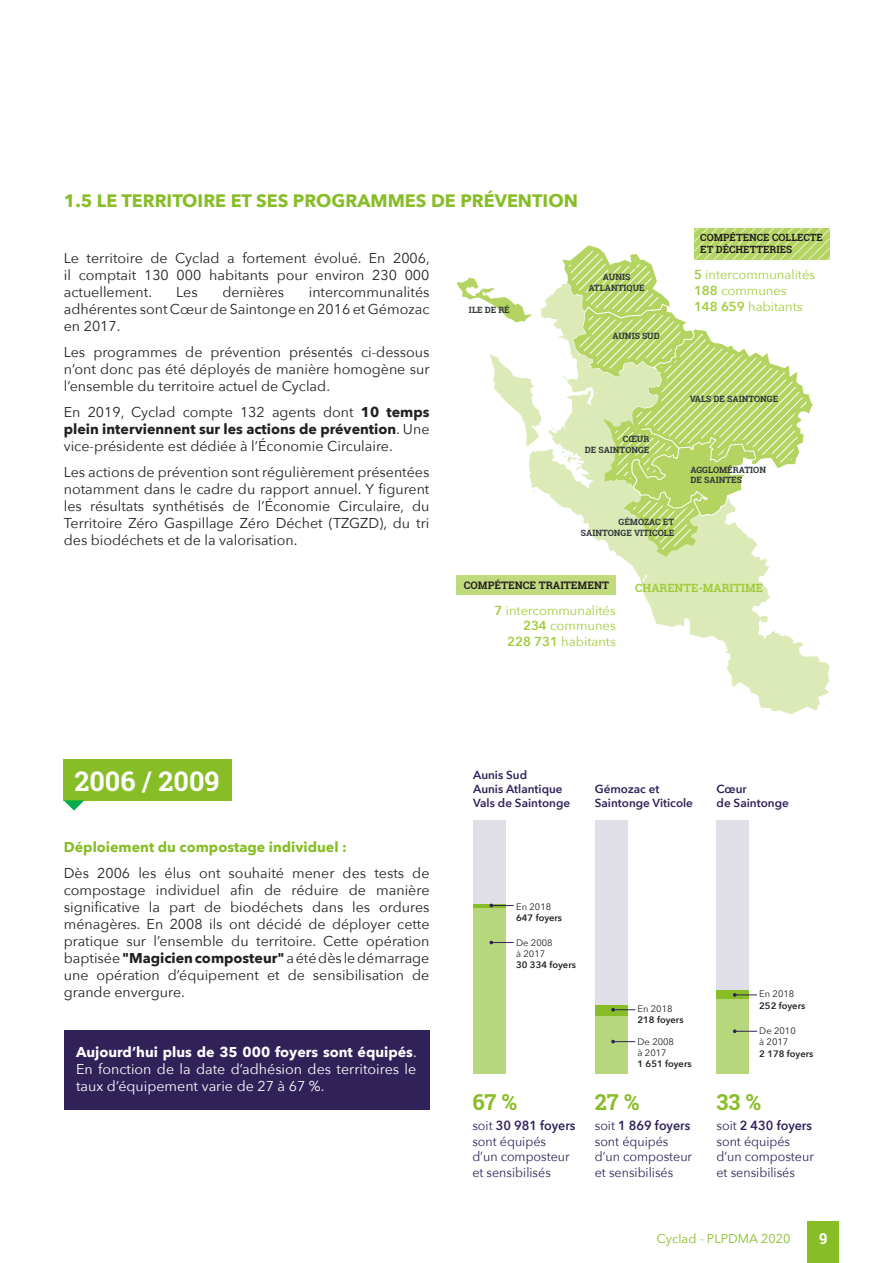
<style>
.page{position:relative;width:893px;height:1263px;background:#fff}
.page>*{position:absolute;margin:0;border:0;box-sizing:border-box;transform-origin:0 0}
.t1{font:700 27px "Roboto Slab";color:#fff}
.t2{font:700 21.9px "Roboto Slab";color:#87bd26}
.t3{font:700 18px "Avenir Next";color:#87bd26}
.t4{font:700 15px "Roboto Slab";color:#fff}
.t5{font:14.25px/17.1px "Avenir Next";color:#231f20;text-align:justify}
.t6{font:14.25px/17.1px "Avenir Next";color:#fff;text-align:justify}
.t7{font:700 14.25px "Avenir Next";color:#87bd26}
.t8{font:13.2px/15.8px "Avenir Next";color:#302159;scale:.95 1}
.t9{font:13.05px "Avenir Next";color:#a1cc3a}
.t10{font:12.75px "Avenir Next";color:#87bd26}
.t11{font:600 11.7px/14.1px "Avenir Next";color:#302159}
.t12{font:700 11.4px "Roboto Slab";color:#a1cc3a}
.t13{font:700 10.35px "Roboto Slab";color:#231f20}
.t14{font:700 9.9px/12px "Roboto Slab";color:#231f20}
.t15{font:600 9.3px "Avenir Next";color:#231f20}
.t16{font:9.3px/11.2px "Avenir Next";color:#231f20}
.t17{font:700 8.7px/10.4px "Roboto Slab";color:#303537;text-align:right}
.s1{font-weight:700}
.s2{font-weight:600}
</style>
<div class="page">
<div style="left:808px;top:1222px;width:31px;height:41px;background:#87bd26"></div>
<div style="left:64px;top:759px;width:168px;height:41px;background:#87bd26"></div>
<svg style="left:64px;top:800px;width:20px;height:11px"></svg>
<div style="left:473px;top:820px;width:33px;height:254px;background:#e0dee6"></div>
<div style="left:473px;top:907px;width:33px;height:167px;background:#b7d77d"></div>
<hr style="left:473px;top:904px;width:33px;height:3px;background:#87bd26">
<div style="left:595px;top:820px;width:33px;height:254px;background:#e0dee6"></div>
<div style="left:595px;top:1015px;width:33px;height:59px;background:#b7d77d"></div>
<div style="left:595px;top:1005px;width:33px;height:10px;background:#87bd26"></div>
<div style="left:716px;top:820px;width:33px;height:254px;background:#e0dee6"></div>
<div style="left:716px;top:999px;width:33px;height:75px;background:#b7d77d"></div>
<div style="left:716px;top:990px;width:33px;height:9px;background:#87bd26"></div>
<svg style="left:489px;top:904px;width:25px;height:3px"></svg>
<svg style="left:489px;top:941px;width:25px;height:3px"></svg>
<svg style="left:611px;top:1008px;width:24px;height:3px"></svg>
<svg style="left:611px;top:1040px;width:24px;height:3px"></svg>
<svg style="left:733px;top:993px;width:24px;height:4px"></svg>
<svg style="left:733px;top:1029px;width:24px;height:4px"></svg>
<div style="left:64px;top:1031px;width:365px;height:79px;background:#302159"></div>
<svg style="left:457px;top:277px;width:32px;height:26px"></svg>
<svg style="left:489px;top:288px;width:341px;height:426px"></svg>
<div style="left:457px;top:575px;width:159px;height:20px;background:#c0da7e"></div>
<svg style="left:559px;top:228px;width:271px;height:373px"></svg>
<p class="t3" style="left:64px;top:185px;width:516px">1.5 LE TERRITOIRE ET SES PROGRAMMES DE PRÉVENTION</p>
<p class="t5" style="left:64px;top:249px;width:368px">Le territoire de Cyclad a fortement évolué. En 2006, il comptait 130 000 habitants pour environ 230 000 actuellement.</p>
<p class="t5" style="left:64px;top:283px;width:367px;text-indent:245px">intercommunalités adhérentes sont Cœur de Saintonge en 2016 et Gémozac en 2017.</p>
<p class="t5" style="left:64px;top:343px;width:367px">Les programmes de prévention présentés ci-dessous n’ont donc pas été déployés de manière homogène sur l’ensemble du territoire actuel de Cyclad.</p>
<p class="t5" style="left:64px;top:403px;width:367px">En 2019, Cyclad compte 132 agents dont <span class="s1">10 temps plein interviennent sur les actions de prévention</span>. Une vice-présidente est dédiée à l’Économie Circulaire.</p>
<p class="t5" style="left:64px;top:463px;width:367px">Les actions de prévention sont régulièrement présentées notamment dans le cadre du rapport annuel. Y figurent les résultats synthétisés de l’Économie Circulaire, du Territoire Zéro Gaspillage Zéro Déchet (TZGZD), du tri des biodéchets et de la valorisation.</p>
<p class="t5" style="left:176px;top:283px;width:23px">Les</p>
<p class="t5" style="left:222px;top:283px;width:63px">dernières</p>
<p class="t17" style="left:469px;top:305px;width:42px">ILE DE RÉ</p>
<p class="t17" style="left:588px;top:272px;width:58px;text-align:center">AUNIS<br>ATLANTIQUE</p>
<p class="t17" style="left:612px;top:331px;width:49px">AUNIS SUD</p>
<p class="t17" style="left:585px;top:434px;width:66px">CŒUR<br>DE SAINTONGE</p>
<p class="t17" style="left:581px;top:517px;width:95px">GÉMOZAC ET<br>SAINTONGE VITICOLE</p>
<p class="t14" style="left:700px;top:231px;width:124px">COMPÉTENCE COLLECTE<br>ET DÉCHETTERIES</p>
<p class="t9" style="left:694px;top:264px;width:123px"><span class="s2">5</span> intercommunalités</p>
<p class="t9" style="left:694px;top:279px;width:94px"><span class="s2">188</span> communes</p>
<p class="t9" style="left:694px;top:295px;width:110px"><span class="s2">148 659</span> habitants</p>
<p class="t17" style="left:690px;top:394px;width:90px">VALS DE SAINTONGE</p>
<p class="t17" style="left:691px;top:464px;width:77px;text-align:left">AGGLOMÉRATION<br>DE SAINTES</p>
<p class="t13" style="left:464px;top:578px;width:147px">COMPÉTENCE TRAITEMENT</p>
<p class="t9" style="left:495px;top:599px;width:123px"><span class="s2">7</span> intercommunalités</p>
<p class="t9" style="left:523px;top:615px;width:94px"><span class="s2">234</span> communes</p>
<p class="t9" style="left:507px;top:630px;width:110px"><span class="s2">228 731</span> habitants</p>
<p class="t12" style="left:635px;top:580px;width:130px">CHARENTE-MARITIME</p>
<p class="t1" style="left:74px;top:762px;width:147px">2006 / 2009</p>
<p class="t11" style="left:473px;top:767px;width:56px">Aunis Sud</p>
<p class="t11" style="left:473px;top:781px;width:91px">Aunis Atlantique</p>
<p class="t11" style="left:473px;top:795px;width:99px">Vals de Saintonge</p>
<p class="t7" style="left:64px;top:835px;width:285px">Déploiement du compostage individuel :</p>
<p class="t5" style="left:64px;top:863px;width:367px">Dès 2006 les élus ont souhaité mener des tests de compostage individuel afin de réduire de manière significative la part de biodéchets dans les ordures ménagères. En 2008 ils ont décidé de déployer cette pratique sur l’ensemble du territoire. Cette opération baptisée <span class="s1">"Magicien composteur"</span> a été dès le démarrage une opération d’équipement et de sensibilisation de grande envergure.</p>
<p class="t6" style="left:76px;top:1043px;width:342px"><span class="s1">Aujourd’hui plus de 35 000 foyers sont équipés</span>.<br>En fonction de la date d’adhésion des territoires le taux d’équipement varie de 27 à 67 %.</p>
<p class="t16" style="left:516px;top:901px;width:37px">En 2018</p>
<p class="t15" style="left:516px;top:910px;width:47px">647 foyers</p>
<p class="t16" style="left:516px;top:937px;width:38px">De 2008 à 2017</p>
<p class="t15" style="left:516px;top:957px;width:61px">30 334 foyers</p>
<p class="t2" style="left:472px;top:1087px;width:46px">67 %</p>
<p class="t8" style="left:472px;top:1117px;width:110px">soit <span class="s2">30 981 foyers </span>sont équipés<br>d’un composteur et sensibilisés</p>
<p class="t11" style="left:595px;top:781px;width:100px">Gémozac et<br>Saintonge Viticole</p>
<p class="t16" style="left:638px;top:1002px;width:37px">En 2018</p>
<p class="t15" style="left:638px;top:1012px;width:47px">218 foyers</p>
<p class="t16" style="left:638px;top:1036px;width:38px">De 2008 à 2017</p>
<p class="t15" style="left:638px;top:1056px;width:55px">1 651 foyers</p>
<p class="t2" style="left:595px;top:1087px;width:46px">27 %</p>
<p class="t8" style="left:595px;top:1117px;width:104px">soit <span class="s2">1 869 foyers </span>sont équipés d’un composteur et sensibilisés</p>
<p class="t11" style="left:717px;top:781px;width:74px">Cœur<br>de Saintonge</p>
<p class="t16" style="left:759px;top:988px;width:37px">En 2018</p>
<p class="t15" style="left:759px;top:997px;width:47px">252 foyers</p>
<p class="t16" style="left:759px;top:1025px;width:38px">De 2010 à 2017</p>
<p class="t15" style="left:759px;top:1045px;width:55px">2 178 foyers</p>
<p class="t2" style="left:716px;top:1087px;width:46px">33 %</p>
<p class="t8" style="left:716px;top:1117px;width:104px">soit <span class="s2">2 430 foyers </span>sont équipés d’un composteur et sensibilisés</p>
<p class="t10" style="left:657px;top:1228px;width:135px">Cyclad - PLPDMA 2020</p>
<p class="t4" style="left:819px;top:1228px;width:10px">9</p>
</div>
